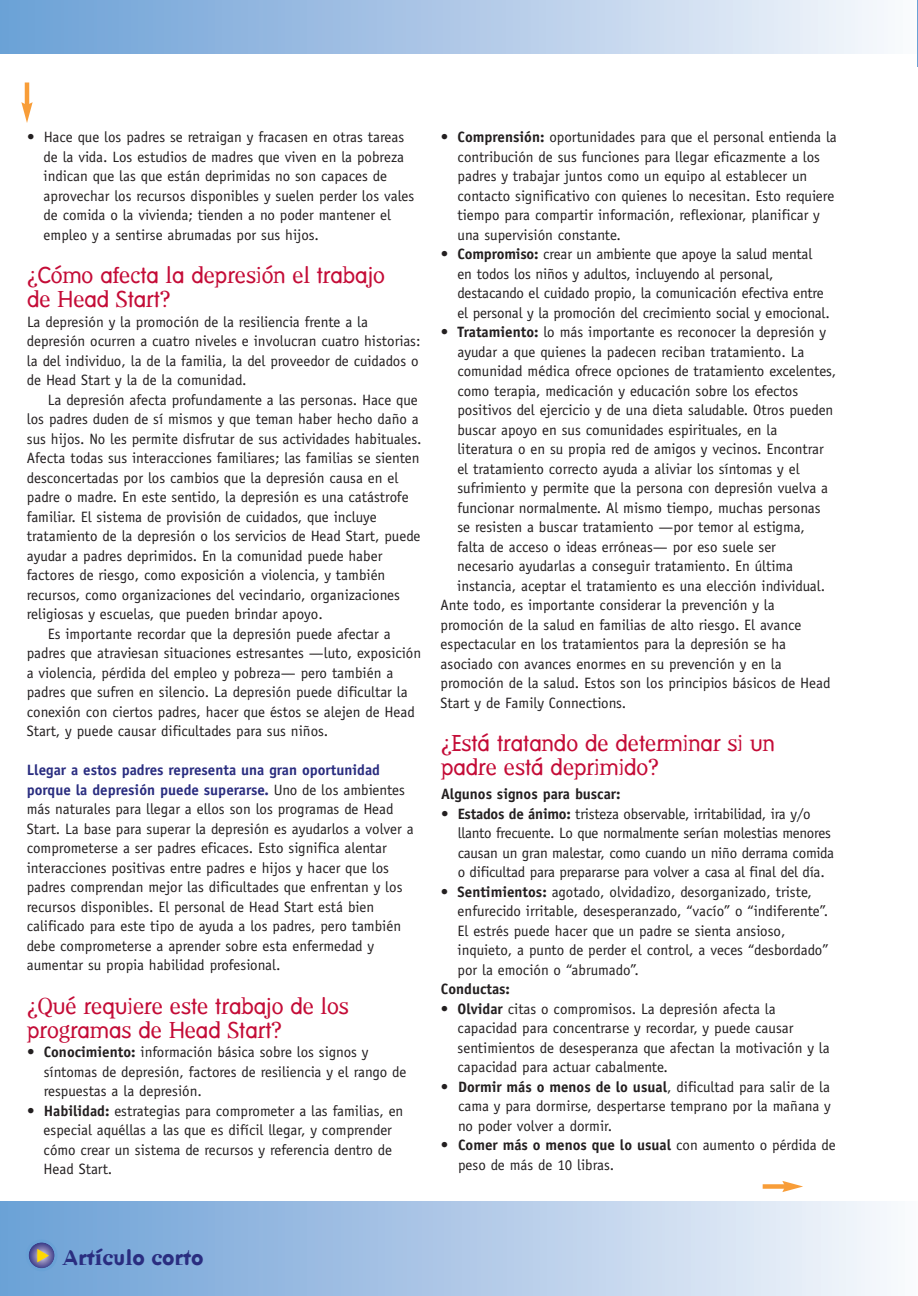
<style>
.page{position:relative;width:918px;height:1296px;background:#fff}
.page>*{position:absolute;margin:0;border:0;box-sizing:border-box;transform-origin:0 0}
.t1{font:22.5px/24px "Dead History Roman";color:#c40c37}
.t2{font:700 21px "Dead History";color:#2a2d80}
.t3{font:15px/19.5px "Officina Sans";color:#231f20}
.t4{font:700 15px "Officina Sans";color:#231f20}
.s1{font-weight:700;color:#2a2d80}
.s2{font-weight:700}
</style>
<div class="page">
<div style="left:0;top:0;width:918px;height:54px;background:linear-gradient(to right,#699ed5,#f8f8fc)"></div>
<hr style="left:917px;top:0;width:1px;height:66px;background:#6aa2d6">
<div style="left:0;top:1202px;width:918px;height:94px;background:linear-gradient(to right,#699ed5,#f7f7fc)"></div>
<hr style="left:25px;top:82px;width:4px;height:24px;background:#f89d38">
<svg style="left:21px;top:102px;width:12px;height:21px"></svg>
<div style="left:763px;top:1184px;width:23px;height:5px;background:#f89d38"></div>
<svg style="left:782px;top:1181px;width:21px;height:11px"></svg>
<svg style="left:26px;top:1239px;width:31px;height:32px"></svg>
<p class="t3" style="left:44px;top:128px;width:372px;text-indent:-17px">• Hace que los padres se retraigan y fracasen en otras tareas de la vida. Los estudios de madres que viven en la pobreza indican que las que están deprimidas no son capaces de aprovechar los recursos disponibles y suelen perder los vales de comida o la vivienda; tienden a no poder mantener el empleo y a sentirse abrumadas por sus hijos.</p>
<h3 class="t1" style="left:27px;top:263px;width:359px">¿Cómo afecta la depresión el trabajo de Head Start?</h3>
<p class="t3" style="left:27px;top:313px;width:395px">La depresión y la promoción de la resiliencia frente a la depresión ocurren a cuatro niveles e involucran cuatro historias: la del individuo, la de la familia, la del proveedor de cuidados o de Head Start y la de la comunidad.</p>
<p class="t3" style="left:27px;top:391px;width:396px;text-indent:21px">La depresión afecta profundamente a las personas. Hace que los padres duden de sí mismos y que teman haber hecho daño a sus hijos. No les permite disfrutar de sus actividades habituales.<br>Afecta todas sus interacciones familiares; las familias se sienten desconcertadas por los cambios que la depresión causa en el padre o madre. En este sentido, la depresión es una catástrofe familiar. El sistema de provisión de cuidados, que incluye tratamiento de la depresión o los servicios de Head Start, puede ayudar a padres deprimidos. En la comunidad puede haber factores de riesgo, como exposición a violencia, y también recursos, como organizaciones del vecindario, organizaciones religiosas y escuelas, que pueden brindar apoyo.</p>
<p class="t3" style="left:27px;top:625px;width:396px;text-indent:21px">Es importante recordar que la depresión puede afectar a padres que atraviesan situaciones estresantes —luto, exposición a violencia, pérdida del empleo y pobreza— pero también a padres que sufren en silencio. La depresión puede dificultar la conexión con ciertos padres, hacer que éstos se alejen de Head Start, y puede causar dificultades para sus niños.</p>
<p class="t3" style="left:27px;top:761px;width:389px"><span class="s1">Llegar a estos padres representa una gran oportunidad porque la depresión puede superarse.</span> Uno de los ambientes más naturales para llegar a ellos son los programas de Head Start. La base para superar la depresión es ayudarlos a volver a comprometerse a ser padres eficaces. Esto significa alentar interacciones positivas entre padres e hijos y hacer que los padres comprendan mejor las dificultades que enfrentan y los recursos disponibles. El personal de Head Start está bien calificado para este tipo de ayuda a los padres, pero también debe comprometerse a aprender sobre esta enfermedad y aumentar su propia habilidad profesional.</p>
<h3 class="t1" style="left:27px;top:994px;width:323px">¿Qué requiere este trabajo de los programas de Head Start?</h3>
<p class="t3" style="left:44px;top:1043px;width:364px;text-indent:-17px">• <span class="s2">Conocimiento:</span> información básica sobre los signos y síntomas de depresión, factores de resiliencia y el rango de respuestas a la depresión.</p>
<p class="t3" style="left:44px;top:1102px;width:361px;text-indent:-17px">• <span class="s2">Habilidad:</span> estrategias para comprometer a las familias, en especial aquéllas a las que es difícil llegar, y comprender cómo crear un sistema de recursos y referencia dentro de Head Start.</p>
<p class="t3" style="left:458px;top:128px;width:381px;text-indent:-17px">• <span class="s2">Comprensión:</span> oportunidades para que el personal entienda la contribución de sus funciones para llegar eficazmente a los padres y trabajar juntos como un equipo al establecer un contacto significativo con quienes lo necesitan. Esto requiere tiempo para compartir información, reflexionar, planificar y una supervisión constante.</p>
<p class="t3" style="left:458px;top:245px;width:374px;text-indent:-17px">• <span class="s2">Compromiso:</span> crear un ambiente que apoye la salud mental en todos los niños y adultos, incluyendo al personal, destacando el cuidado propio, la comunicación efectiva entre el personal y la promoción del crecimiento social y emocional.</p>
<p class="t3" style="left:457px;top:323px;width:380px;text-indent:-17px">• <span class="s2">Tratamiento:</span> lo más importante es reconocer la depresión y ayudar a que quienes la padecen reciban tratamiento. La comunidad médica ofrece opciones de tratamiento excelentes, como terapia, medicación y educación sobre los efectos positivos del ejercicio y de una dieta saludable. Otros pueden buscar apoyo en sus comunidades espirituales, en la literatura o en su propia red de amigos y vecinos. Encontrar el tratamiento correcto ayuda a aliviar los síntomas y el sufrimiento y permite que la persona con depresión vuelva a funcionar normalmente. Al mismo tiempo, muchas personas se resisten a buscar tratamiento —por temor al estigma,<br>falta de acceso o ideas erróneas— por eso suele ser necesario ayudarlas a conseguir tratamiento. En última instancia, aceptar el tratamiento es una elección individual.</p>
<p class="t3" style="left:441px;top:596px;width:392px">Ante todo, es importante considerar la prevención y la promoción de la salud en familias de alto riesgo. El avance espectacular en los tratamientos para la depresión se ha asociado con avances enormes en su prevención y en la promoción de la salud. Estos son los principios básicos de Head Start y de Family Connections.</p>
<h3 class="t1" style="left:441px;top:731px;width:335px">¿Está tratando de determinar si un padre está deprimido?</h3>
<h4 class="t4" style="left:441px;top:788px;width:181px">Algunos signos para buscar:</h4>
<p class="t3" style="left:458px;top:805px;width:378px;text-indent:-17px">• <span class="s2">Estados de ánimo:</span> tristeza observable, irritabilidad, ira y/o llanto frecuente. Lo que normalmente serían molestias menores causan un gran malestar, como cuando un niño derrama comida</p>
<p class="t3" style="left:458px;top:863px;width:369px">o dificultad para prepararse para volver a casa al final del día.</p>
<p class="t3" style="left:458px;top:883px;width:372px;text-indent:-17px">• <span class="s2">Sentimientos:</span> agotado, olvidadizo, desorganizado, triste, enfurecido irritable, desesperanzado, “vacío” o “indiferente”.<br>El estrés puede hacer que un padre se sienta ansioso, inquieto, a punto de perder el control, a veces “desbordado” por la emoción o “abrumado”.</p>
<h4 class="t4" style="left:441px;top:983px;width:71px">Conductas:</h4>
<p class="t3" style="left:458px;top:1000px;width:374px;text-indent:-17px">• <span class="s2">Olvidar</span> citas o compromisos. La depresión afecta la capacidad para concentrarse y recordar, y puede causar sentimientos de desesperanza que afectan la motivación y la capacidad para actuar cabalmente.</p>
<p class="t3" style="left:458px;top:1078px;width:374px;text-align:justify;text-indent:-17px">• <span class="s2">Dormir más o menos de lo usual</span>, dificultad para salir de la cama y para dormirse, despertarse temprano por la mañana y no poder volver a dormir.</p>
<p class="t3" style="left:458px;top:1136px;width:379px;text-indent:-17px">• <span class="s2">Comer más o menos que lo usual</span> con aumento o pérdida de peso de más de 10 libras.</p>
<h2 class="t2" style="left:63px;top:1245px;width:142px">Artículo corto</h2>
</div>
